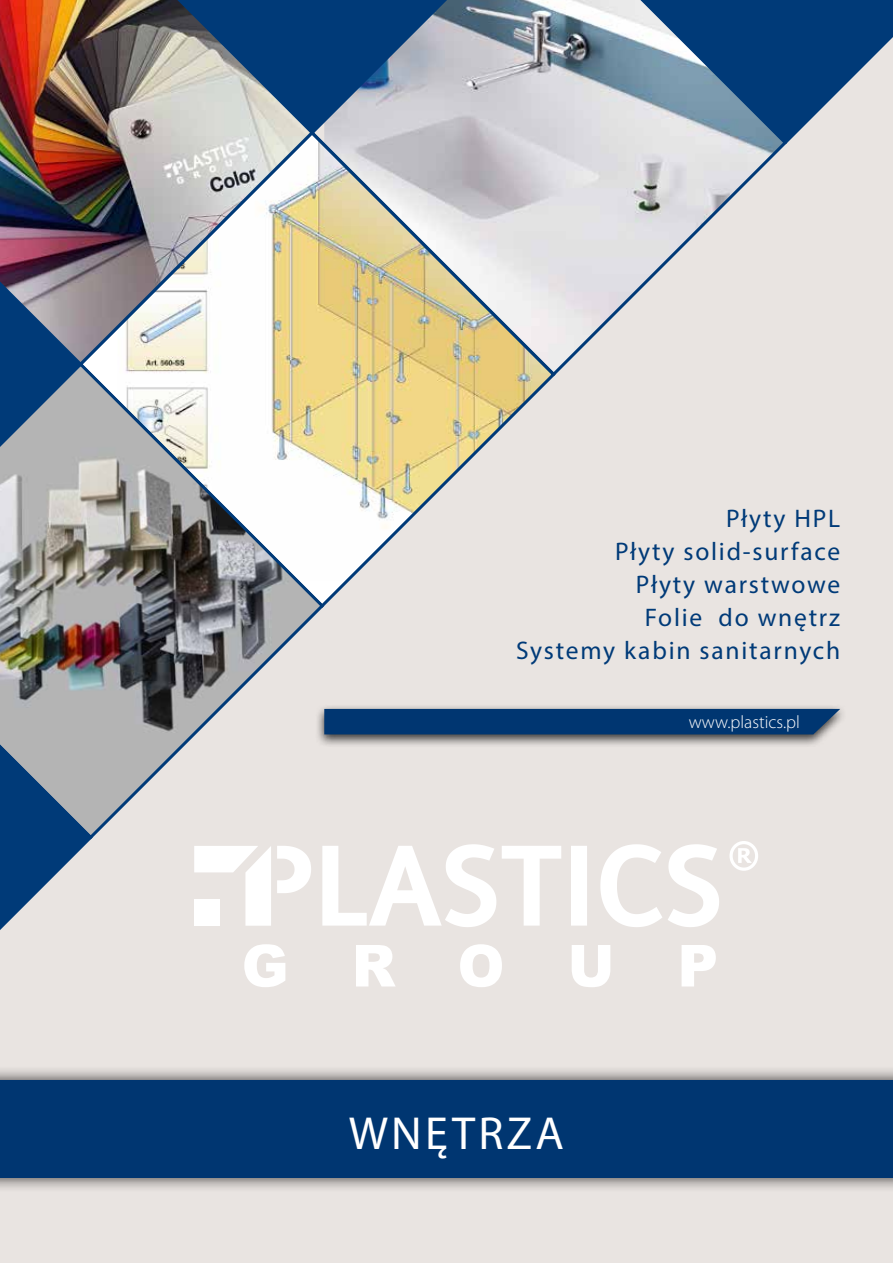
<style>
.page{position:relative;width:893px;height:1263px;background:#e9e4e1}
.page>*{position:absolute;margin:0;border:0;box-sizing:border-box;transform-origin:0 0}
.t1{font:46.5px "Myriad Pro";letter-spacing:.07em;color:#fff}
.t2{font:25.5px/33px "Myriad Pro";letter-spacing:.07em;color:#003a78;text-align:right}
.t3{font:300 18px "Myriad Pro";color:#fff}
</style>
<div class="page">
<svg style="left:558px;top:146px;width:226px;height:226px"></svg>
<svg style="left:316px;top:137px;width:242px;height:467px"></svg>
<svg style="left:316px;top:0;width:224px;height:137px;background:#7f93ab"></svg>
<svg style="left:540px;top:0;width:353px;height:146px"></svg>
<svg style="left:85px;top:360px;width:241px;height:475px"></svg>
<svg style="left:0;top:368px;width:85px;height:223px;background:#939ca4"></svg>
<img style="left:0;top:591px;width:95px;height:339px">
<img style="left:0;top:0;width:316px;height:368px">
<div style="left:315px;top:704px;width:533px;height:44px;background:#000;opacity:.75"></div>
<div style="left:324px;top:709px;width:516px;height:25px;background:#003671"></div>
<div style="left:0;top:1066px;width:893px;height:126px;background:#000;opacity:.75"></div>
<div style="left:0;top:1080px;width:893px;height:98px;background:#003671"></div>
<svg style="left:277px;top:844px;width:442px;height:83px"></svg>
<svg style="left:194px;top:846px;width:77px;height:80px"></svg>
<svg style="left:244px;top:944px;width:472px;height:43px"></svg>
<svg style="left:729px;top:841px;width:29px;height:30px"></svg>
<p class="t2" style="left:516px;top:502px;width:326px">Płyty HPL<br>Płyty solid-surface<br>Płyty warstwowe<br>Folie do wnętrz<br>Systemy kabin sanitarnych</p>
<p class="t3" style="left:689px;top:711px;width:113px">www.plastics.pl</p>
<h1 class="t1" style="left:349px;top:1105px;width:217px">WNĘTRZA</h1>
</div>
